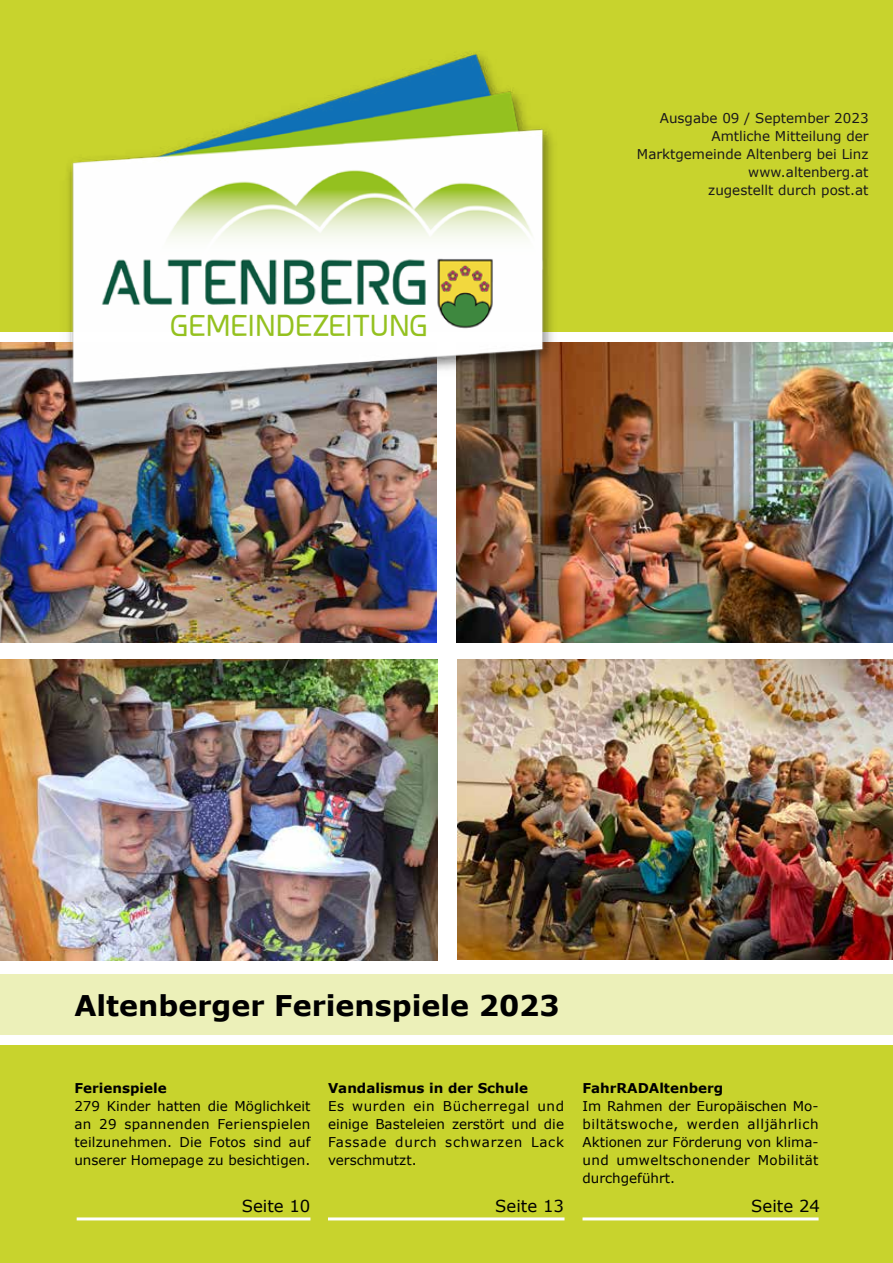
<style>
.page{position:relative;width:893px;height:1263px;background:#fff}
.page>*{position:absolute;margin:0;border:0;box-sizing:border-box;transform-origin:0 0}
.t1{font:700 28.5px "Verdana";color:#000}
.t2{font:28.5px "Esphimere";color:#94c11f}
.t3{font:16.5px "Verdana";color:#000}
.t4{font:13.5px/18px "Verdana";letter-spacing:.01em;color:#000;text-align:justify}
.t5{font:13.5px/18px "Verdana";color:#1a181b;text-align:right}
.t6{font:700 13.5px "Verdana";color:#000}
</style>
<div class="page">
<img style="left:0;top:343px;width:437px;height:299px">
<img style="left:457px;top:342px;width:436px;height:300px">
<div style="left:0;top:0;width:893px;height:331px;background:#c8d32d"></div>
<div style="left:0;top:1045px;width:893px;height:218px;background:#c8d32d"></div>
<hr style="left:77px;top:1217px;width:233px;height:3px;background:#fff">
<hr style="left:328px;top:1217px;width:236px;height:3px;background:#fff">
<hr style="left:582px;top:1217px;width:237px;height:3px;background:#fff">
<img style="left:56px;top:52px;width:508px;height:347px">
<img style="left:457px;top:659px;width:436px;height:300px">
<img style="left:0;top:659px;width:437px;height:302px">
<div style="left:0;top:974px;width:893px;height:60px;background:#ecf0b9"></div>
<h1 class="t2" style="left:171px;top:308px;width:259px">GEMEINDEZEITUNG</h1>
<p class="t5" style="left:637px;top:109px;width:233px">Ausgabe 09 / September 2023<br>Amtliche Mitteilung der<br>Marktgemeinde Altenberg bei Linz www.altenberg.at<br>zugestellt durch post.at</p>
<h1 class="t1" style="left:74px;top:985px;width:487px">Altenberger Ferienspiele 2023</h1>
<p class="t6" style="left:74px;top:1079px;width:94px">Ferienspiele</p>
<p class="t4" style="left:74px;top:1097px;width:238px">279 Kinder hatten die Möglichkeit an 29 spannenden Ferienspielen teilzunehmen. Die Fotos sind auf unserer Homepage zu besichtigen.</p>
<p class="t6" style="left:328px;top:1079px;width:202px">Vandalismus in der Schule</p>
<p class="t4" style="left:328px;top:1097px;width:238px">Es wurden ein Bücherregal und einige Basteleien zerstört und die Fassade durch schwarzen Lack verschmutzt.</p>
<p class="t6" style="left:582px;top:1079px;width:142px">FahrRADAltenberg</p>
<p class="t4" style="left:582px;top:1097px;width:238px">Im Rahmen der Europäischen Mo&shy;biltätswoche, werden alljährlich Aktionen zur Förderung von klima&shy;und umweltschonender Mobilität durchgeführt.</p>
<p class="t3" style="left:242px;top:1194px;width:70px">Seite 10</p>
<p class="t3" style="left:495px;top:1194px;width:70px">Seite 13</p>
<p class="t3" style="left:751px;top:1194px;width:70px">Seite 24</p>
</div>
